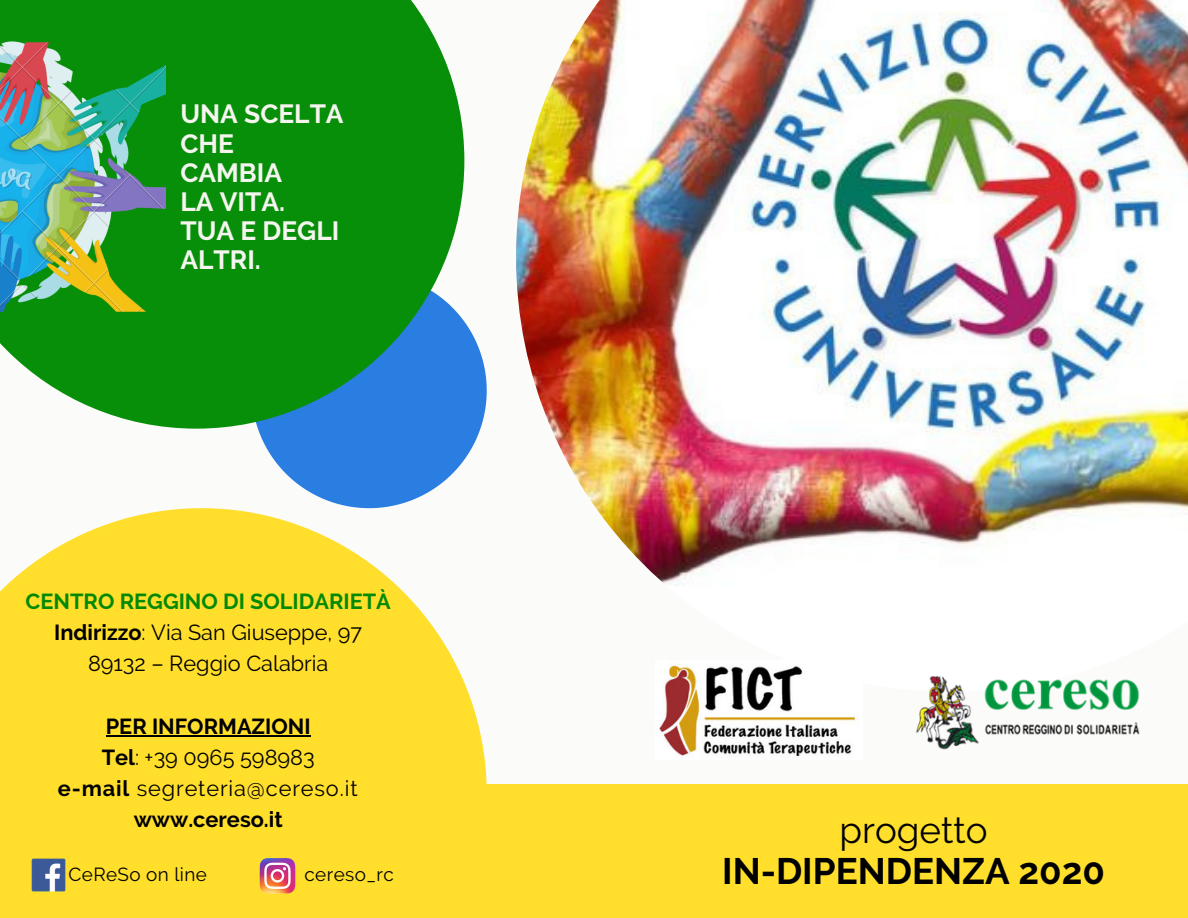
<style>
.page{position:relative;width:1188px;height:918px;background:#fbfbfa}
.page>*{position:absolute;margin:0;border:0;box-sizing:border-box;transform-origin:0 0}
.t1{font:700 36.75px "Raleway";color:#000}
.t2{font:36.75px "Raleway";color:#000}
.t3{font:700 26.25px "Raleway";color:#f5f5ef}
.t4{font:21.75px "Raleway";color:#000}
.t5{font:700 21.75px "Raleway";color:#000}
.t6{font:700 21.75px "Raleway";color:#038904}
.t7{font:21.75px "Raleway";letter-spacing:.04em;color:#000}
.t8{font:18.9px "Raleway";letter-spacing:.02em;color:#000}
.s1{font-weight:700}
</style>
<div class="page">
<svg style="left:0;top:508px;width:487px;height:410px;background:#fee244"></svg>
<svg style="left:258px;top:321px;width:229px;height:187px;fill:#2a7de1"></svg>
<img style="left:516px;top:0;width:672px;height:586px">
<svg style="left:0;top:0;width:464px;height:429px;background:#1a942b"></svg>
<img style="left:30px;top:856px;width:37px;height:37px">
<div style="left:402px;top:784px;width:786px;height:134px;background:#ffdf2b"></div>
<img style="left:258px;top:856px;width:40px;height:40px">
<img style="left:659px;top:665px;width:197px;height:91px">
<img style="left:916px;top:676px;width:224px;height:74px">
<img style="left:0;top:38px;width:165px;height:273px">
<hr style="left:106px;top:735px;width:205px;height:1px;background:#000">
<p class="t3" style="left:180px;top:99px;width:165px">UNA SCELTA</p>
<p class="t3" style="left:180px;top:128px;width:55px">CHE</p>
<p class="t3" style="left:180px;top:157px;width:103px">CAMBIA</p>
<p class="t3" style="left:180px;top:186px;width:106px">LA VITA.</p>
<p class="t3" style="left:180px;top:216px;width:160px">TUA E DEGLI</p>
<p class="t3" style="left:180px;top:245px;width:82px">ALTRI.</p>
<p class="t6" style="left:26px;top:588px;width:367px">CENTRO REGGINO DI SOLIDARIETÀ</p>
<p class="t4" style="left:54px;top:620px;width:310px"><span class="s1">Indirizzo</span>: Via San Giuseppe, 97</p>
<p class="t4" style="left:88px;top:651px;width:242px">89132 – Reggio Calabria</p>
<p class="t5" style="left:106px;top:713px;width:206px">PER INFORMAZIONI</p>
<p class="t4" style="left:102px;top:745px;width:215px"><span class="s1">Tel</span>: +39 0965 598983</p>
<p class="t7" style="left:58px;top:776px;width:301px"><span class="s1">e-mail</span> segreteria@cereso.it</p>
<p class="t5" style="left:134px;top:807px;width:151px">www.cereso.it</p>
<p class="t8" style="left:69px;top:864px;width:140px">CeReSo on line</p>
<p class="t8" style="left:305px;top:864px;width:91px">cereso_rc</p>
<p class="t2" style="left:840px;top:809px;width:150px">progetto</p>
<p class="t1" style="left:722px;top:850px;width:384px">IN-DIPENDENZA 2020</p>
</div>
